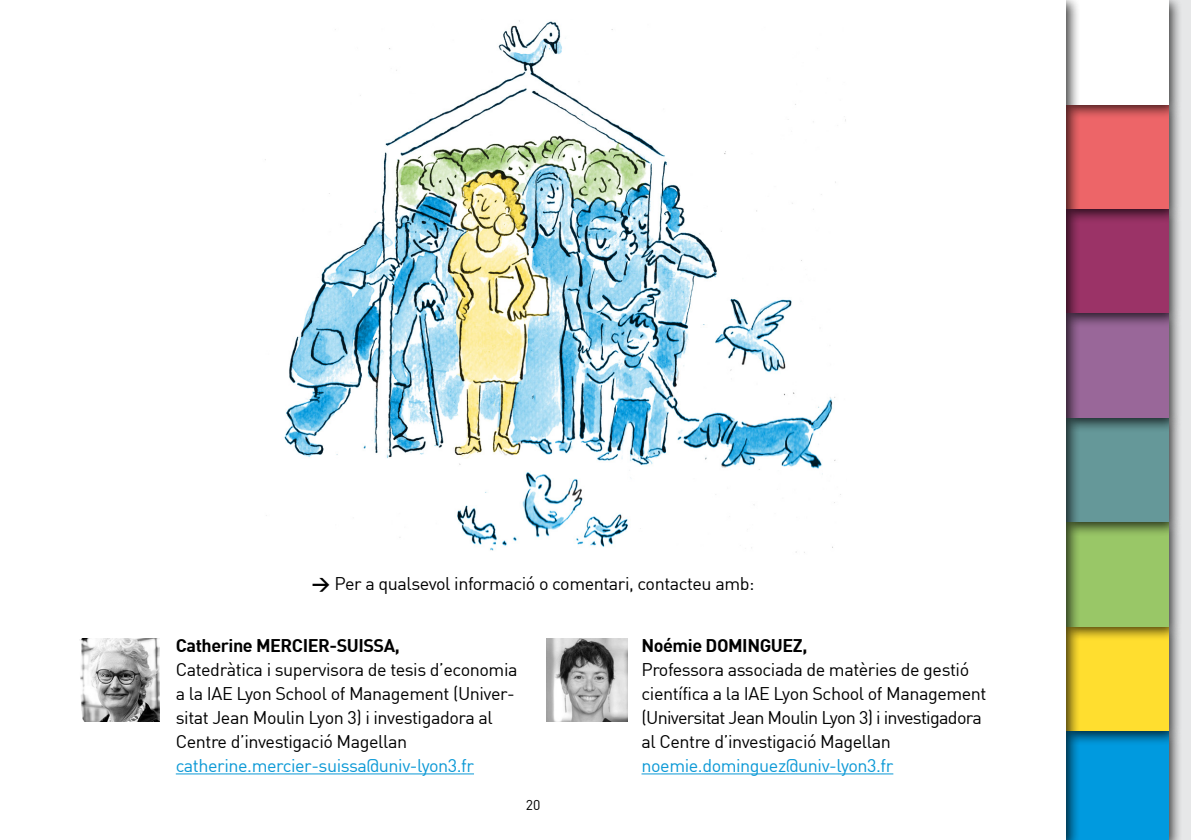
<style>
.page{position:relative;width:1191px;height:840px;background:#fff}
.page>*{position:absolute;margin:0;border:0;box-sizing:border-box;transform-origin:0 0}
.t1{font:18px/24px "DIN";letter-spacing:-.025em;color:#000}
.t2{font:18px "DIN";letter-spacing:-.025em;color:#0c99d6}
.t3{font:14px "DIN";color:#000}
.s1{font-family:"DIN Bold Alternate"}
.s2{font-weight:700}
</style>
<div class="page">
<div style="left:1151px;top:0;width:40px;height:839px;background:#e6e7e8"></div>
<div style="left:1059px;top:723px;width:124px;height:116px;background:#000;opacity:.75"></div>
<div style="left:1066px;top:730px;width:102px;height:109px;background:#009adf"></div>
<div style="left:1059px;top:618px;width:124px;height:127px;background:#000;opacity:.75"></div>
<div style="left:1066px;top:626px;width:102px;height:104px;background:#ffde2f"></div>
<div style="left:1059px;top:514px;width:124px;height:127px;background:#000;opacity:.75"></div>
<div style="left:1066px;top:521px;width:102px;height:105px;background:#99c767"></div>
<div style="left:1059px;top:410px;width:124px;height:126px;background:#000;opacity:.75"></div>
<div style="left:1066px;top:417px;width:102px;height:104px;background:#659899"></div>
<div style="left:1059px;top:305px;width:124px;height:127px;background:#000;opacity:.75"></div>
<div style="left:1066px;top:313px;width:102px;height:104px;background:#996799"></div>
<div style="left:1059px;top:201px;width:124px;height:127px;background:#000;opacity:.75"></div>
<div style="left:1066px;top:209px;width:102px;height:104px;background:#9b3367"></div>
<div style="left:1059px;top:97px;width:124px;height:127px;background:#000;opacity:.75"></div>
<div style="left:1066px;top:104px;width:102px;height:105px;background:#ed6568"></div>
<div style="left:1059px;top:0;width:124px;height:119px;background:#000;opacity:.75"></div>
<div style="left:1066px;top:0;width:102px;height:104px;background:#fff"></div>
<div style="left:1036px;top:0;width:45px;height:839px;background:#000;opacity:.75"></div>
<div style="left:1026px;top:0;width:40px;height:839px;background:#fff"></div>
<img style="left:265px;top:20px;width:581px;height:533px">
<hr style="left:176px;top:773px;width:298px;height:1px;background:#0c99d6">
<hr style="left:641px;top:773px;width:252px;height:1px;background:#0c99d6">
<img style="left:79px;top:638px;width:81px;height:82px">
<img style="left:547px;top:638px;width:80px;height:82px">
<p class="t1" style="left:312px;top:570px;width:444px"><span class="s1">&gt;</span> Per a qualsevol informació o comentari, contacteu amb:</p>
<p class="t1" style="left:176px;top:632px;width:343px"><span class="s2">Catherine MERCIER-SUISSA,<br></span>Catedràtica i supervisora de tesis d’economia a la IAE Lyon School of Management (Univer&shy;sitat Jean Moulin Lyon 3) i investigadora al Centre d’investigació Magellan</p>
<p class="t2" style="left:176px;top:753px;width:300px">catherine.mercier-suissa@univ-lyon3.fr</p>
<p class="t3" style="left:526px;top:796px;width:16px">20</p>
<p class="t1" style="left:641px;top:632px;width:346px"><span class="s2">Noémie DOMINGUEZ,<br></span>Professora associada de matèries de gestió científica a la IAE Lyon School of Management (Universitat Jean Moulin Lyon 3) i investigadora al Centre d’investigació Magellan</p>
<p class="t2" style="left:641px;top:753px;width:253px">noemie.dominguez@univ-lyon3.fr</p>
</div>
